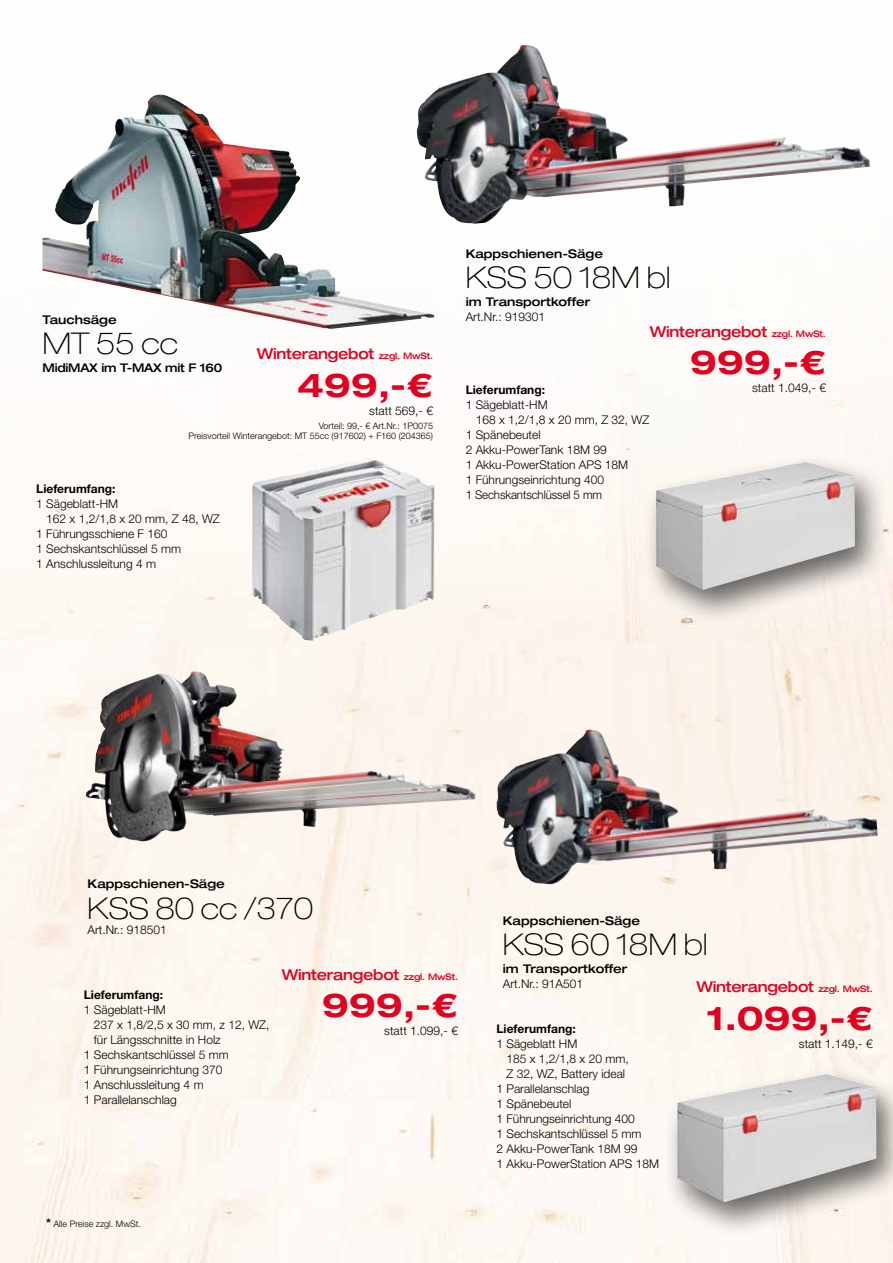
<style>
.page{position:relative;width:893px;height:1263px;background:#fff}
.page>*{position:absolute;margin:0;border:0;box-sizing:border-box;transform-origin:0 0}
.t1{font:700 expanded 33px "Helvetica Neue LT Pro";color:#e20020}
.t2{font:100 expanded 30px "Helvetica Neue LT Pro";color:#000}
.t3{font:500 expanded 15px "Helvetica Neue LT Pro";letter-spacing:-.02em;color:#e20020;scale:.96 1}
.t4{font:300 12px "Helvetica Neue LT Pro";color:#000}
.t5{font:500 expanded 12px "Helvetica Neue LT Pro";color:#000}
.t6{font:700 12px "Helvetica Neue LT Pro";color:#000}
.t7{font:300 12px "Helvetica Neue LT Pro";color:#000;scale:.96 1}
.t8{font:500 expanded 12px "Helvetica Neue LT Pro";letter-spacing:-.02em;color:#000;scale:.96 1}
.t9{font:300 9px/10.8px "Helvetica Neue LT Pro";color:#000;text-align:right}
.s1{font-size:9px}
.s2{font-weight:700;font-size:12px}
</style>
<div class="page">
<img style="left:0;top:44px;width:893px;height:1219px">
<img style="left:252px;top:457px;width:183px;height:184px">
<img style="left:43px;top:95px;width:391px;height:234px">
<img style="left:86px;top:671px;width:390px;height:170px">
<img style="left:417px;top:46px;width:104px;height:178px">
<div style="left:642px;top:453px;width:246px;height:173px;background:#000;opacity:.59"></div>
<img style="left:655px;top:462px;width:200px;height:128px">
<img style="left:496px;top:729px;width:93px;height:127px">
<div style="left:663px;top:1065px;width:230px;height:173px;background:#000;opacity:.59"></div>
<img style="left:677px;top:1074px;width:199px;height:128px">
<p class="t5" style="left:43px;top:312px;width:76px">Tauchsäge</p>
<h2 class="t2" style="left:43px;top:324px;width:137px">MT 55 cc</h2>
<p class="t8" style="left:43px;top:360px;width:189px">MidiMAX im T-MAX mit F 160</p>
<p class="t3" style="left:257px;top:344px;width:185px">Winterangebot <span class="s1">zzgl. MwSt.</span></p>
<h1 class="t1" style="left:297px;top:363px;width:137px">499,-€</h1>
<p class="t4" style="left:369px;top:403px;width:65px">statt 569,- €</p>
<p class="t9" style="left:188px;top:420px;width:246px">Vorteil: 99,- € Art.Nr.: 1P0075<br>Preisvorteil Winterangebot: MT 55cc (917602) + F160 (204365)</p>
<p class="t6" style="left:36px;top:481px;width:81px">Lieferumfang:</p>
<p class="t4" style="left:36px;top:496px;width:84px">1 Sägeblatt-HM</p>
<p class="t4" style="left:46px;top:511px;width:175px">162 x 1,2/1,8 x 20 mm, Z 48, WZ</p>
<p class="t4" style="left:36px;top:526px;width:133px">1 Führungsschiene F 160</p>
<p class="t4" style="left:36px;top:541px;width:146px">1 Sechskantschlüssel 5 mm</p>
<p class="t4" style="left:36px;top:556px;width:121px">1 Anschlussleitung 4 m</p>
<p class="t5" style="left:466px;top:246px;width:139px">Kappschienen-Säge</p>
<h2 class="t2" style="left:466px;top:259px;width:206px">KSS 50 18M bl</h2>
<p class="t5" style="left:466px;top:294px;width:126px">im Transportkoffer</p>
<p class="t4" style="left:466px;top:309px;width:81px">Art.Nr.: 919301</p>
<p class="t3" style="left:650px;top:322px;width:185px">Winterangebot <span class="s1">zzgl. MwSt.</span></p>
<h1 class="t1" style="left:690px;top:341px;width:137px">999,-€</h1>
<p class="t4" style="left:752px;top:380px;width:75px">statt 1.049,- €</p>
<p class="t6" style="left:466px;top:382px;width:81px">Lieferumfang:</p>
<p class="t4" style="left:466px;top:397px;width:84px">1 Sägeblatt-HM</p>
<p class="t4" style="left:476px;top:412px;width:175px">168 x 1,2/1,8 x 20 mm, Z 32, WZ</p>
<p class="t4" style="left:466px;top:427px;width:76px">1 Spänebeutel</p>
<p class="t4" style="left:466px;top:442px;width:142px">2 Akku-PowerTank 18M 99</p>
<p class="t4" style="left:466px;top:457px;width:164px">1 Akku-PowerStation APS 18M</p>
<p class="t4" style="left:466px;top:472px;width:140px">1 Führungseinrichtung 400</p>
<p class="t7" style="left:466px;top:487px;width:144px">1 Sechskantschlüssel 5 mm</p>
<p class="t5" style="left:88px;top:876px;width:139px">Kappschienen-Säge</p>
<h2 class="t2" style="left:88px;top:889px;width:227px">KSS 80 cc /370</h2>
<p class="t4" style="left:88px;top:922px;width:81px">Art.Nr.: 918501</p>
<p class="t6" style="left:84px;top:987px;width:81px">Lieferumfang:</p>
<p class="t4" style="left:84px;top:1003px;width:84px">1 Sägeblatt-HM</p>
<p class="t4" style="left:94px;top:1018px;width:177px">237 x 1,8/2,5 x 30 mm, z 12, WZ,</p>
<p class="t4" style="left:94px;top:1033px;width:128px">für Längsschnitte in Holz</p>
<p class="t4" style="left:84px;top:1048px;width:146px">1 Sechskantschlüssel 5 mm</p>
<p class="t4" style="left:84px;top:1063px;width:140px">1 Führungseinrichtung 370</p>
<p class="t4" style="left:84px;top:1078px;width:121px">1 Anschlussleitung 4 m</p>
<p class="t4" style="left:84px;top:1093px;width:94px">1 Parallelanschlag</p>
<p class="t3" style="left:282px;top:965px;width:185px">Winterangebot <span class="s1">zzgl. MwSt.</span></p>
<h1 class="t1" style="left:322px;top:984px;width:137px">999,-€</h1>
<p class="t4" style="left:384px;top:1024px;width:75px">statt 1.099,- €</p>
<p class="t9" style="left:46px;top:1218px;width:96px"><span class="s2">*</span> Alle Preise zzgl. MwSt.</p>
<p class="t5" style="left:503px;top:913px;width:139px">Kappschienen-Säge</p>
<h2 class="t2" style="left:503px;top:925px;width:206px">KSS 60 18M bl</h2>
<p class="t5" style="left:503px;top:961px;width:126px">im Transportkoffer</p>
<p class="t4" style="left:503px;top:976px;width:82px">Art.Nr.: 91A501</p>
<p class="t6" style="left:496px;top:1021px;width:81px">Lieferumfang:</p>
<p class="t4" style="left:496px;top:1036px;width:82px">1 Sägeblatt HM</p>
<p class="t4" style="left:506px;top:1051px;width:124px">185 x 1,2/1,8 x 20 mm,</p>
<p class="t4" style="left:506px;top:1066px;width:120px">Z 32, WZ, Battery ideal</p>
<p class="t4" style="left:496px;top:1081px;width:94px">1 Parallelanschlag</p>
<p class="t4" style="left:496px;top:1096px;width:76px">1 Spänebeutel</p>
<p class="t4" style="left:496px;top:1111px;width:140px">1 Führungseinrichtung 400</p>
<p class="t4" style="left:496px;top:1126px;width:146px">1 Sechskantschlüssel 5 mm</p>
<p class="t4" style="left:496px;top:1141px;width:142px">2 Akku-PowerTank 18M 99</p>
<p class="t4" style="left:496px;top:1156px;width:164px">1 Akku-PowerStation APS 18M</p>
<p class="t3" style="left:697px;top:977px;width:185px">Winterangebot <span class="s1">zzgl. MwSt.</span></p>
<h1 class="t1" style="left:706px;top:996px;width:168px">1.099,-€</h1>
<p class="t4" style="left:799px;top:1036px;width:75px">statt 1.149,- €</p>
</div>
